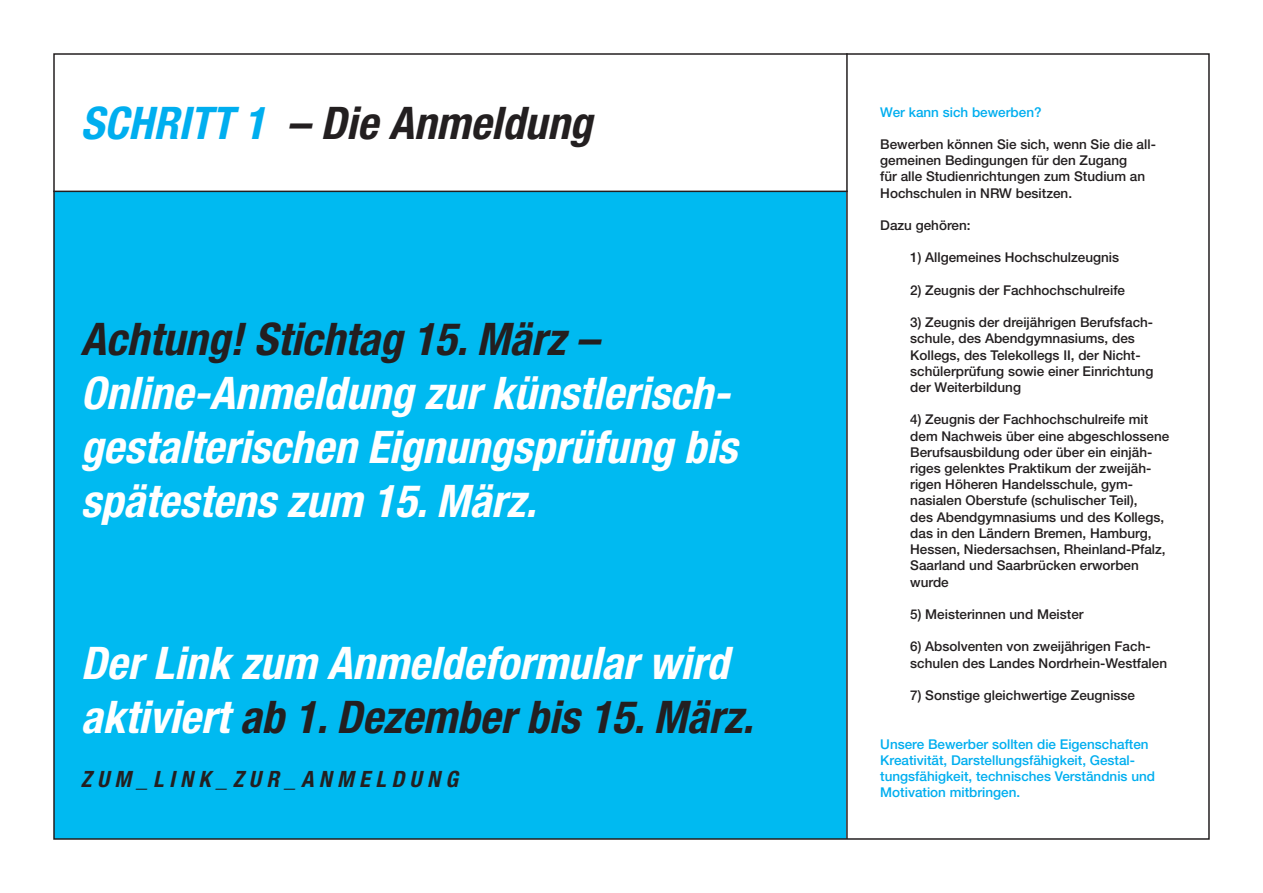
<style>
.page{position:relative;width:1263px;height:893px;background:#fff}
.page>*{position:absolute;margin:0;border:0;box-sizing:border-box;transform-origin:0 0}
.t1{font:italic 700 condensed 45px "Helvetica Neue LT Std";color:#fff}
.t2{font:italic 700 condensed 45px "Helvetica Neue LT Std";color:#231f20}
.t3{font:italic 700 condensed 22.5px "Helvetica Neue LT Std";color:#231f20}
.t4{font:500 13.5px/16.2px "Helvetica Neue LT Std";color:#231f20}
.t5{font:500 13.5px/16.2px "Helvetica Neue LT Std";color:#00aeef}
.s1{color:#00aeef}
.s2{color:#fff}
</style>
<div class="page">
<div style="left:54px;top:192px;width:792px;height:647px;background:#00baf1"></div>
<hr style="left:846px;top:53px;width:2px;height:786px;background:#231f20">
<hr style="left:53px;top:191px;width:795px;height:1px;background:#231f20">
<p class="t2" style="left:81px;top:96px;width:513px"><span class="s1">SCHRITT 1</span> – Die Anmeldung</p>
<p class="t2" style="left:81px;top:312px;width:519px">Achtung! Stichtag 15. März –</p>
<p class="t1" style="left:81px;top:366px;width:652px">Online-Anmeldung zur künstlerisch-</p>
<p class="t1" style="left:81px;top:420px;width:658px">gestalterischen Eignungsprüfung bis</p>
<p class="t1" style="left:81px;top:474px;width:457px">spätestens zum 15. März.</p>
<p class="t1" style="left:81px;top:636px;width:649px">Der Link zum Anmeldeformular wird</p>
<p class="t2" style="left:81px;top:690px;width:674px"><span class="s2">aktiviert</span> ab 1. Dezember bis 15. März.</p>
<p class="t3" style="left:81px;top:766px;width:379px">Z U M _ L I N K _ Z U R _ A N M E L D U N G</p>
<p class="t5" style="left:880px;top:104px;width:163px">Wer kann sich bewerben?</p>
<p class="t4" style="left:880px;top:136px;width:277px">Bewerben können Sie sich, wenn Sie die all&shy;gemeinen Bedingungen für den Zugang</p>
<p class="t4" style="left:880px;top:168px;width:266px">für alle Studienrichtungen zum Studium an<br>Hochschulen in NRW besitzen.</p>
<p class="t4" style="left:880px;top:217px;width:92px">Dazu gehören:</p>
<p class="t4" style="left:910px;top:249px;width:210px">1) Allgemeines Hochschulzeugnis</p>
<p class="t4" style="left:910px;top:282px;width:216px">2) Zeugnis der Fachhochschulreife</p>
<p class="t4" style="left:910px;top:314px;width:244px">3) Zeugnis der dreijährigen Berufsfach-</p>
<p class="t4" style="left:910px;top:330px;width:226px">schule, des Abendgymnasiums, des</p>
<p class="t4" style="left:910px;top:347px;width:245px">Kollegs, des Telekollegs II, der Nicht&shy;schülerprüfung sowie einer Einrichtung der Weiterbildung</p>
<p class="t4" style="left:910px;top:411px;width:261px">4) Zeugnis der Fachhochschulreife mit dem Nachweis über eine abgeschlossene</p>
<p class="t4" style="left:910px;top:444px;width:244px">Berufsausbildung oder über ein einjäh-</p>
<p class="t4" style="left:910px;top:460px;width:243px">riges gelenktes Praktikum der zweijäh-</p>
<p class="t4" style="left:910px;top:476px;width:257px">rigen Höheren Handelsschule, gym&shy;nasialen Oberstufe (schulischer Teil),<br>des Abendgymnasiums und des Kollegs, das in den Ländern Bremen, Hamburg, Hessen, Niedersachsen, Rheinland-Pfalz, Saarland und Saarbrücken erworben wurde</p>
<p class="t4" style="left:910px;top:606px;width:175px">5) Meisterinnen und Meister</p>
<p class="t4" style="left:910px;top:638px;width:242px">6) Absolventen von zweijährigen Fach-</p>
<p class="t4" style="left:910px;top:654px;width:258px">schulen des Landes Nordrhein-Westfalen</p>
<p class="t4" style="left:910px;top:687px;width:226px">7) Sonstige gleichwertige Zeugnisse</p>
<p class="t5" style="left:880px;top:735px;width:276px">Unsere Bewerber sollten die Eigenschaften Kreativität, Darstellungsfähigkeit, Gestal&shy;tungsfähigkeit, technisches Verständnis und Motivation mitbringen.</p>
</div>
